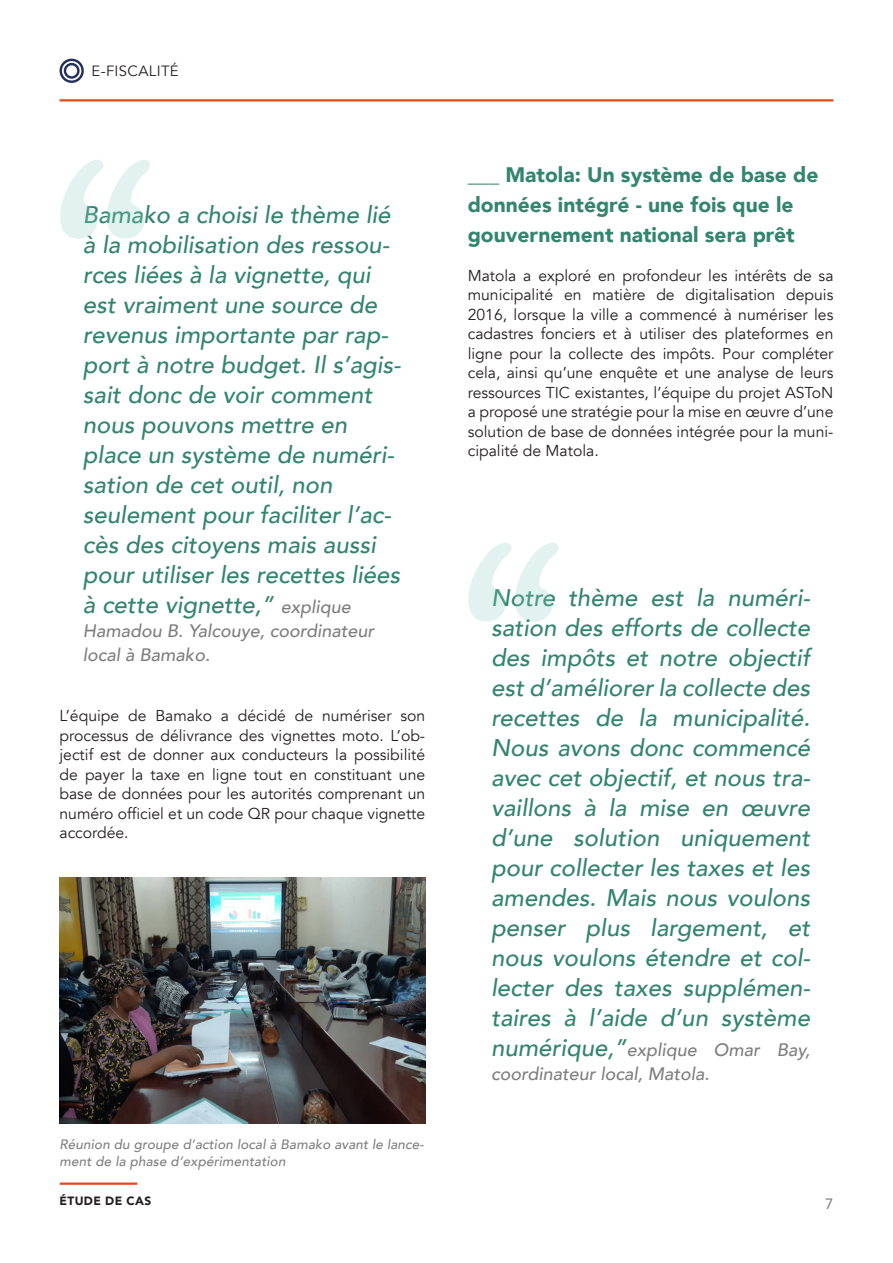
<style>
.page{position:relative;width:893px;height:1263px;background:#fff}
.page>*{position:absolute;margin:0;border:0;box-sizing:border-box;transform-origin:0 0}
.t1{font:300px "Akaya Telivigala";color:#8cd2bf}
._01_body_text{font:italic 500 24px/30px "Avenir";color:#33856e;text-align:justify}
._02_quote_text{font:italic 500 24px/30px "Avenir";color:#33856e}
._06_texte_sous-titre{font:900 21px/30px "Avenir";color:#33856e}
._01_body_text-2{font:italic 500 18px/24px "Avenir";color:#7f7f7f}
._02_quote_text-2{font:italic 500 18px/24px "Avenir";color:#7f7f7f}
._01_body_text-3{font:15.75px/19.5px "Avenir";color:#231f20;text-align:justify}
.t2{font:15px "Avenir";color:#7f7f7f}
.t3{font:14.85px "Avenir";letter-spacing:.025em;color:#231f20}
._05_text_photos{font:italic 500 13.5px/16.2px "Avenir";letter-spacing:.01em;color:#7f7f7f}
.t4{font:900 12px "Avenir";letter-spacing:.03em;color:#231f20}
.s1{font-size:18px;color:#7f7f7f}
.s2{font-size:24px;color:#33856e}
</style>
<div class="page">
<img style="left:60px;top:877px;width:365px;height:246px">
<hr style="left:60px;top:1182px;width:77px;height:3px;background:#e84917">
<div style="left:60px;top:59px;width:24px;height:24px;border:2px solid #242f5e;border-radius:50%"></div>
<hr style="left:60px;top:99px;width:773px;height:2px;background:#e84917">
<div style="left:64px;top:63px;width:16px;height:16px;border:2px solid #242f5e;border-radius:50%"></div>
<p class="t3" style="left:92px;top:62px;width:89px">E-FISCALITÉ</p>
<h1 class="t1" style="left:51px;top:78px;width:112px">“</h1>
<p class="_06_texte_sous-titre" style="left:468px;top:159px;width:352px">___ Matola: Un système de base de données intégré - une fois que le gouvernement national sera prêt</p>
<p class="_01_body_text-3" style="left:468px;top:266px;width:367px">Matola a exploré en profondeur les intérêts de sa municipalité en matière de digitalisation depuis 2016, lorsque la ville a commencé à numériser les cadastres fonciers et à utiliser des plateformes en ligne pour la collecte des impôts. Pour compléter cela, ainsi qu’une enquête et une analyse de leurs ressources TIC existantes, l’équipe du projet ASToN a proposé une stratégie pour la mise en œuvre d’une solution de base de données intégrée pour la muni&shy;cipalité de Matola.</p>
<p class="_02_quote_text" style="left:83px;top:200px;width:319px">Bamako a choisi le thème lié à la mobilisation des ressou&shy;rces liées à la vignette, qui est vraiment une source de revenus importante par rap&shy;port à notre budget. Il s’agis&shy;sait donc de voir comment nous pouvons mettre en place un système de numéri&shy;sation de cet outil, non seulement pour faciliter l’ac&shy;cès des citoyens mais aussi pour utiliser les recettes liées à cette vignette,” <span class="s1">explique</span></p>
<p class="_02_quote_text-2" style="left:83px;top:619px;width:293px">Hamadou B. Yalcouye, coordinateur local à Bamako.</p>
<h1 class="t1" style="left:459px;top:461px;width:112px">“</h1>
<p class="_01_body_text" style="left:491px;top:583px;width:320px">Notre thème est la numéri&shy;sation des efforts de collecte des impôts et notre objectif est d’améliorer la collecte des recettes de la municipalité.<br>Nous avons donc commencé avec cet objectif, et nous tra&shy;vaillons à la mise en œuvre d’une solution uniquement pour collecter les taxes et les amendes. Mais nous voulons penser plus largement, et nous voulons étendre et col&shy;lecter des taxes supplémen&shy;taires à l’aide d’un système</p>
<p class="_01_body_text-2" style="left:491px;top:1038px;width:320px"><span class="s2">numérique,”</span>explique Omar Bay, coordinateur local, Matola.</p>
<p class="_01_body_text-3" style="left:60px;top:706px;width:367px">L’équipe de Bamako a décidé de numériser son processus de délivrance des vignettes moto. L’ob&shy;jectif est de donner aux conducteurs la possibilité de payer la taxe en ligne tout en constituant une base de données pour les autorités comprenant un numéro officiel et un code QR pour chaque vignette accordée.</p>
<p class="_05_text_photos" style="left:60px;top:1137px;width:366px">Réunion du groupe d’action local à Bamako avant le lance&shy;ment de la phase d’expérimentation</p>
<p class="t4" style="left:60px;top:1190px;width:93px">ÉTUDE DE CAS</p>
<p class="t2" style="left:825px;top:1192px;width:10px">7</p>
</div>
